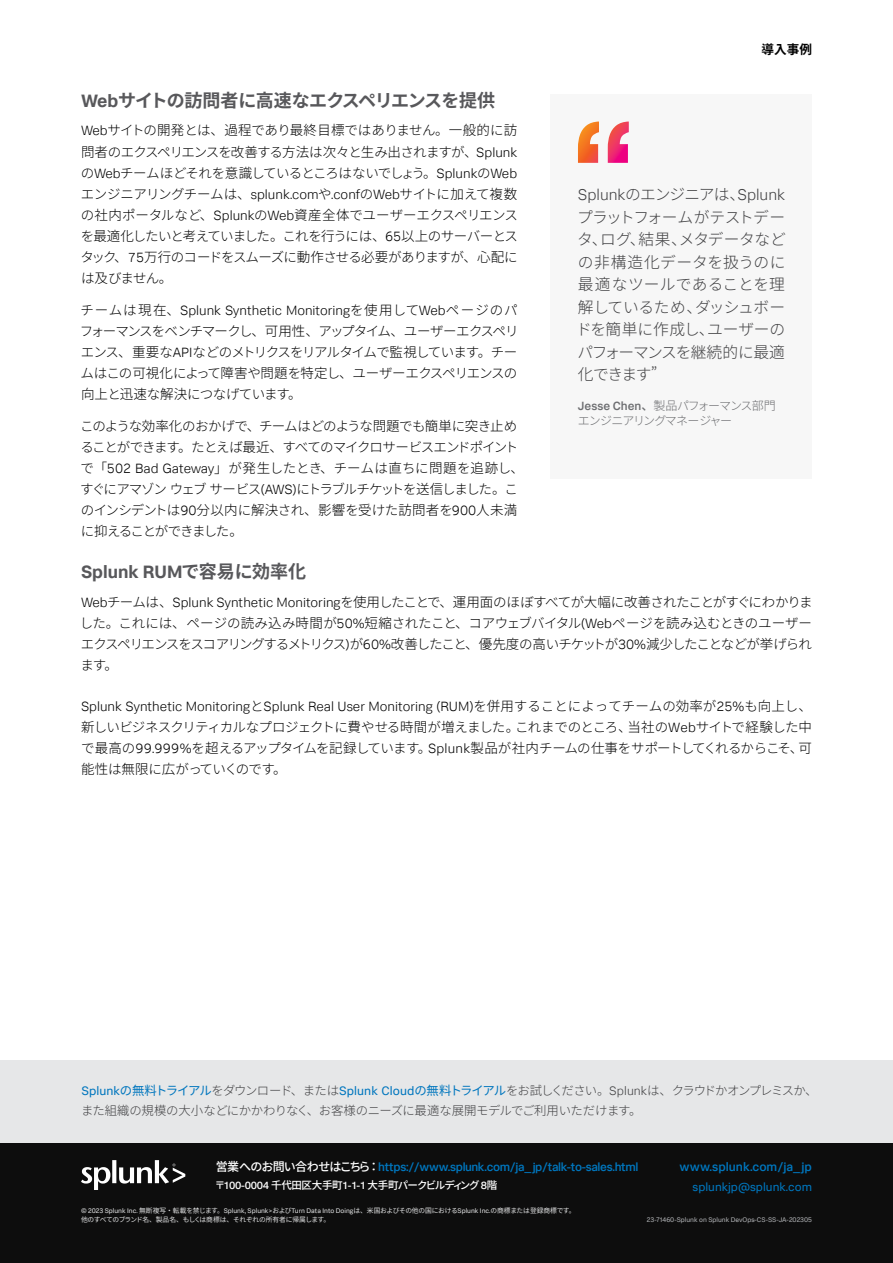
<style>
.page{position:relative;width:893px;height:1263px;background:#fff}
.page>*{position:absolute;margin:0;border:0;box-sizing:border-box;transform-origin:0 0}
.t1{font:700 18px "Source Han Sans JP";letter-spacing:-.04em;color:#58585b}
.t2{font:700 18px "Splunk Data Sans Pro";color:#58585b}
.t3{font:300 15.75px/22.5px "Source Han Sans JP";letter-spacing:-.03em;color:#404042;text-align:justify}
.t4{font:300 15.75px "Splunk Data Sans Pro";letter-spacing:-.005em;color:#404042}
.t5{font:300 13.5px/21px "Source Han Sans JP";letter-spacing:-.05em;color:#000;text-align:justify}
.t6{font:300 13.5px "Splunk Data Sans Pro";color:#000}
.t7{font:700 12.6px "Source Han Sans JP";color:#000}
.t8{font:300 12.3px/19.5px "Source Han Sans JP";letter-spacing:-.045em;color:#404042}
.t9{font:500 12.3px "Splunk Data Sans Pro";color:#0076be}
.t10{font:500 12px "Splunk Data Sans Pro";letter-spacing:-.03em;color:#0076be}
.t11{font:300 12px/15px "Source Han Sans JP";letter-spacing:-.075em;color:#6d6e71}
.t12{font:12px "Splunk Data Sans Pro";color:#0076be}
.t13{font:500 10.5px "Source Han Sans JP";letter-spacing:-.055em;color:#fff}
.t14{font:6.75px "Splunk Data Sans Pro";color:#e2e3e4}
.t15{font:6.75px "Splunk Data Sans Pro";color:#afb1b4}
.t16{font:6.75px "Source Han Sans JP";letter-spacing:-.055em;color:#e2e3e4}
.s1{font-family:"Splunk Data Sans Pro"}
.s2{font-family:"Source Han Sans JP"}
.s3{font-family:"Splunk Data Sans Pro";font-weight:500}
.s4{font-weight:500}
.s5{font-family:"Splunk Data Sans Pro";font-weight:400;color:#0076be}
.s6{font-weight:400;color:#0076be}
.s7{font-family:"Source Han Sans JP";color:#fff}
</style>
<div class="page">
<div style="left:0;top:1141px;width:893px;height:122px;background:#0d0d0d"></div>
<svg style="left:81px;top:1160px;width:104px;height:29px"></svg>
<div style="left:0;top:1060px;width:893px;height:82px;background:#e6e7e8"></div>
<div style="left:551px;top:95px;width:261px;height:384px;background:#f7f7f7"></div>
<svg style="left:578px;top:122px;width:51px;height:41px"></svg>
<p class="t7" style="left:762px;top:42px;width:52px">導入事例</p>
<h1 class="t1" style="left:81px;top:91px;width:415px"><span class="s1">Web</span>サイトの訪問者に高速なエクスペリエンスを提供</h1>
<p class="t5" style="left:80px;top:120px;width:439px"><span class="s1">Web</span>サイトの開発とは、過程であり最終目標ではありません。一般的に訪問者のエクスペリエンスを改善する方法は次々と生み出されますが、<span class="s1">Splunk</span>の<span class="s1">Web</span>チームほどそれを意識しているところはないでしょう。<span class="s1">Splunk</span>の<span class="s1">Web</span>エンジニアリングチームは、<span class="s1">splunk.com</span>や<span class="s1">.conf</span>の<span class="s1">Web</span>サイトに加えて複数の社内ポータルなど、<span class="s1">Splunk</span>の<span class="s1">Web</span>資産全体でユーザーエクスペリエンスを最適化したいと考えていました。これを行うには、<span class="s1">65</span>以上のサーバーとスタック、<span class="s1">75</span>万行のコードをスムーズに動作させる必要がありますが、心配には及びません。</p>
<p class="t6" style="left:81px;top:302px;width:439px"><span class="s2">チームは現在、</span>Splunk Synthetic Monitoring<span class="s2">を使用して</span>Web<span class="s2">ページのパ</span></p>
<p class="t5" style="left:80px;top:320px;width:440px">フォーマンスをベンチマークし、可用性、アップタイム、ユーザーエクスペリエンス、重要な<span class="s1">API</span>などのメトリクスをリアルタイムで監視しています。チームはこの可視化によって障害や問題を特定し、ユーザーエクスペリエンスの向上と迅速な解決につなげています。</p>
<p class="t5" style="left:80px;top:416px;width:445px;text-align:left">このような効率化のおかげで、チームはどのような問題でも簡単に突き止めることができます。たとえば最近、すべてのマイクロサービスエンドポイントで「<span class="s1">502 Bad Gateway</span>」が発生したとき、チームは直ちに問題を追跡し、すぐにアマゾンウェブサービス<span class="s1">(AWS)</span>にトラブルチケットを送信しました。このインシデントは<span class="s1">90</span>分以内に解決され、影響を受けた訪問者を<span class="s1">900</span>人未満に抑えることができました。</p>
<h1 class="t2" style="left:81px;top:561px;width:227px">Splunk RUM<span class="s2">で容易に効率化</span></h1>
<p class="t5" style="left:80px;top:591px;width:734px"><span class="s1">Web</span>チームは、<span class="s1">Splunk Synthetic Monitoring</span>を使用したことで、運用面のほぼすべてが大幅に改善されたことがすぐにわかりました。これには、ページの読み込み時間が<span class="s1">50%</span>短縮されたこと、コアウェブバイタル<span class="s1">(Web</span>ページを読み込むときのユーザーエクスペリエンスをスコアリングするメトリクス<span class="s1">)</span>が<span class="s1">60%</span>改善したこと、優先度の高いチケットが<span class="s1">30%</span>減少したことなどが挙げられます。</p>
<p class="t6" style="left:81px;top:698px;width:732px">Splunk Synthetic Monitoring<span class="s2">と</span>Splunk Real User Monitoring (RUM)<span class="s2">を併用することによってチームの効率が</span>25%<span class="s2">も向上し、</span></p>
<p class="t5" style="left:81px;top:717px;width:732px">新しいビジネスクリティカルなプロジェクトに費やせる時間が増えました。これまでのところ、当社の<span class="s1">Web</span>サイトで経験した中で最高の<span class="s1">99.999%</span>を超えるアップタイムを記録しています。<span class="s1">Splunk</span>製品が社内チームの仕事をサポートしてくれるからこそ、可能性は無限に広がっていくのです。</p>
<p class="t4" style="left:578px;top:185px;width:209px">Splunk<span class="s2">のエンジニアは、</span>Splunk</p>
<p class="t3" style="left:576px;top:206px;width:211px">プラットフォームがテストデータ、ログ、結果、メタデータなどの非構造化データを扱うのに最適なツールであることを理解しているため、ダッシュボードを簡単に作成し、ユーザーのパフォーマンスを継続的に最適化できます”</p>
<p class="t11" style="left:578px;top:398px;width:200px"><span class="s3">Jesse Chen</span><span class="s4">、</span>製品パフォーマンス部門エンジニアリングマネージャー</p>
<p class="t8" style="left:81px;top:1081px;width:738px"><span class="s5">Splunk</span><span class="s6">の無料トライアル</span>をダウンロード、または<span class="s5">Splunk Cloud</span><span class="s6">の無料トライアル</span>をお試しください。<span class="s1">Splunk</span>は、クラウドかオンプレミスか、また組織の規模の大小などにかかわりなく、お客様のニーズに最適な展開モデルでご利用いただけます。</p>
<p class="t10" style="left:216px;top:1159px;width:424px"><span class="s7">営業へのお問い合わせはこちら：</span>https://www.splunk.com/ja_jp/talk-to-sales.html</p>
<p class="t13" style="left:215px;top:1179px;width:284px">〒<span class="s1">100-0004</span> 千代田区大手町<span class="s1">1-1-1</span> 大手町パークビルディング <span class="s1">8</span>階</p>
<p class="t14" style="left:81px;top:1206px;width:496px">© 2023 Splunk Inc. <span class="s2">無断複写・転載を禁じます。</span>Splunk, Splunk&gt;<span class="s2">および</span>Turn Data Into Doing<span class="s2">は、米国およびその他の国における</span>Splunk Inc.<span class="s2">の商標または登録商標です。</span></p>
<p class="t16" style="left:81px;top:1216px;width:251px">他のすべてのブランド名、製品名、もしくは商標は、それぞれの所有者に帰属します。</p>
<p class="t9" style="left:680px;top:1159px;width:134px">www.splunk.com/ja_jp</p>
<p class="t12" style="left:693px;top:1179px;width:121px">splunkjp@splunk.com</p>
<p class="t15" style="left:647px;top:1216px;width:167px">23-71460-Splunk on Splunk DevOps-CS-SS-JA-202305</p>
</div>
